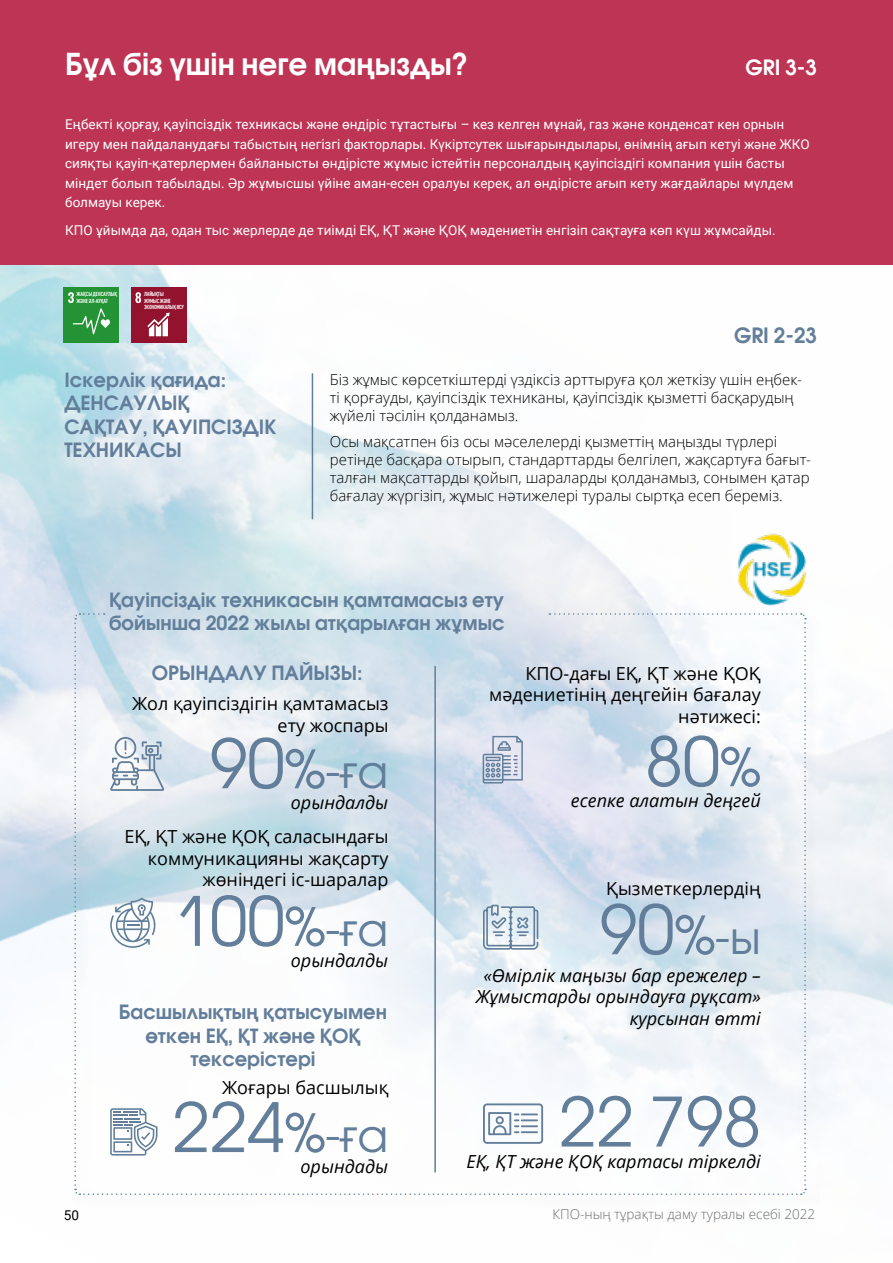
<style>
.page{position:relative;width:893px;height:1263px;background:#fff}
.page>*{position:absolute;margin:0;border:0;box-sizing:border-box;transform-origin:0 0}
.t1{font:67.5px "DS Avant Garde";color:#627e9a}
.t2{font:45px "DS Avant Garde";color:#627e9a}
.t3{font:600 30px "DS Avant Garde";color:#fff}
.t4{font:600 21px "DS Avant Garde";color:#627e9a}
.t5{font:600 21px "DS Avant Garde";color:#fff}
.t6{font:600 19.5px/23.4px "DS Avant Garde";color:#627e9a}
.t7{font:18px/21.6px "Open Sans";color:#000;text-align:right}
.t8{font:italic 18px/21.6px "Open Sans";color:#000;text-align:right}
.t9{font:300 15px/18px "Open Sans";color:#000}
.t10{font:13.5px/19.5px "Roboto";color:#fff}
.t11{font:300 13.5px "Open Sans";color:#6e6e6e}
.t12{font:13.5px "Roboto";color:#000}
.t13{font:700 condensed 5.7px/6.4px "DIN Pro";letter-spacing:-.04em;color:#fff}
.t14{font:700 condensed 5.7px/6.4px "DIN Pro";letter-spacing:-.02em;color:#fff}
.s1{font-size:67.5px}
.s2{font-size:52.5px}
.s3{font-size:45px}
</style>
<div class="page">
<img style="left:0;top:265px;width:893px;height:851px">
<div style="left:0;top:0;width:893px;height:265px;background:#be3455"></div>
<hr style="left:312px;top:373px;width:1px;height:146px;background:#627e9a">
<div style="left:64px;top:288px;width:55px;height:55px;background:#239335"></div>
<svg style="left:68px;top:292px;width:42px;height:42px"></svg>
<div style="left:131px;top:288px;width:55px;height:55px;background:#93122e"></div>
<svg style="left:135px;top:292px;width:6px;height:11px"></svg>
<svg style="left:147px;top:313px;width:23px;height:23px"></svg>
<div style="left:72px;top:611px;width:747px;height:597px;background:#000;opacity:.4"></div>
<svg style="left:74px;top:612px;width:733px;height:584px"></svg>
<img style="left:736px;top:533px;width:71px;height:72px;border-radius:36px">
<h3 class="t3" style="left:65px;top:47px;width:405px">Бұл біз үшін неге маңызды?</h3>
<h3 class="t5" style="left:746px;top:56px;width:73px">GRI 3-3</h3>
<p class="t10" style="left:65px;top:114px;width:746px">Еңбекті қорғау, қауіпсіздік техникасы және өндіріс тұтастығы – кез келген мұнай, газ және конденсат кен орнын игеру мен пайдаланудағы табыстың негізгі факторлары. Күкіртсутек шығарындылары, өнімнің ағып кетуі және ЖКО сияқты қауіп-қатерлермен байланысты өндірісте жұмыс істейтін персоналдың қауіпсіздігі компания үшін басты міндет болып табылады. Әр жұмысшы үйіне аман-есен оралуы керек, ал өндірісте ағып кету жағдайлары мүлдем болмауы керек.</p>
<p class="t10" style="left:65px;top:220px;width:712px">КПО ұйымда да, одан тыс жерлерде де тиімді ЕҚ, ҚТ және ҚОҚ мәдениетін енгізіп сақтауға көп күш жұмсайды.</p>
<p class="t14" style="left:77px;top:291px;width:42px">ЖАҚСЫ ДЕНСАУЛЫҚ<br>ЖӘНЕ ӘЛ-АУҚАТ</p>
<p class="t13" style="left:144px;top:291px;width:41px">ЛАЙЫҚТЫ<br>ЖҰМЫС ЖӘНЕ<br>ЭКОНОМИКАЛЫҚ ӨСУ</p>
<h3 class="t4" style="left:734px;top:323px;width:84px">GRI 2-23</h3>
<h3 class="t6" style="left:64px;top:368px;width:214px">Iскерлік қағида:<br>ДЕНСАУЛЫҚ<br>САҚТАУ, ҚАУІПСІЗДІК<br>ТЕХНИКАСЫ</h3>
<p class="t9" style="left:330px;top:370px;width:474px">Біз жұмыс көрсеткіштерді үздіксіз арттыруға қол жеткізу үшін еңбек&shy;ті қорғауды, қауіпсіздік техниканы, қауіпсіздік қызметті басқарудың жүйелі тәсілін қолданамыз.</p>
<p class="t9" style="left:330px;top:432px;width:483px">Осы мақсатпен біз осы мәселелерді қызметтің маңызды түрлері ретінде басқара отырып, стандарттарды белгілеп, жақсартуға бағыт&shy;талған мақсаттарды қойып, шараларды қолданамыз, сонымен қатар бағалау жүргізіп, жұмыс нәтижелері туралы сыртқа есеп береміз.</p>
<h3 class="t6" style="left:109px;top:588px;width:397px">Қауіпсіздік техникасын қамтамасыз ету бойынша 2022 жылы атқарылған жұмыс</h3>
<h3 class="t6" style="left:152px;top:661px;width:212px">ОРЫНДАЛУ ПАЙЫЗЫ:</h3>
<h3 class="t7" style="left:132px;top:692px;width:258px">Жол қауіпсіздігін қамтамасыз ету жоспары</h3>
<h2 class="t2" style="left:210px;top:747px;width:180px"><span class="s1">90</span><span class="s2">%</span>-ға</h2>
<h3 class="t8" style="left:291px;top:791px;width:99px">орындалды</h3>
<h3 class="t7" style="left:124px;top:825px;width:266px">ЕҚ, ҚТ және ҚОҚ саласындағы коммуникацияны жақсарту жөніндегі іс-шаралар</h3>
<h1 class="t1" style="left:173px;top:884px;width:217px">100<span class="s2">%</span><span class="s3">-ға</span></h1>
<h3 class="t8" style="left:291px;top:949px;width:99px">орындалды</h3>
<h3 class="t6" style="left:119px;top:1001px;width:270px;text-align:center">Басшылықтың қатысуымен өткен ЕҚ, ҚТ және ҚОҚ тексерістері</h3>
<h3 class="t7" style="left:222px;top:1076px;width:168px">Жоғары басшылық</h3>
<h1 class="t1" style="left:173px;top:1090px;width:217px">224<span class="s2">%</span><span class="s3">-ға</span></h1>
<h3 class="t8" style="left:301px;top:1155px;width:89px">орындады</h3>
<h3 class="t7" style="left:489px;top:662px;width:273px">КПО-дағы ЕҚ, ҚТ және ҚОҚ мәдениетінің деңгейін бағалау нәтижесі:</h3>
<h1 class="t1" style="left:645px;top:724px;width:117px">80<span class="s2">%</span></h1>
<h3 class="t8" style="left:571px;top:789px;width:191px">есепке алатын деңгей</h3>
<h3 class="t7" style="left:606px;top:877px;width:156px">Қызметкерлердің</h3>
<h1 class="t1" style="left:600px;top:892px;width:162px">90<span class="s2">%</span><span class="s3">-ы</span></h1>
<h3 class="t8" style="left:476px;top:964px;width:286px">«Өмірлік маңызы бар ережелер –<br>Жұмыстарды орындауға рұқсат» курсынан өтті</h3>
<h1 class="t1" style="left:559px;top:1084px;width:203px">22 798</h1>
<h3 class="t8" style="left:467px;top:1150px;width:296px">ЕҚ, ҚТ және ҚОҚ картасы тіркелді</h3>
<p class="t12" style="left:64px;top:1205px;width:17px">50</p>
<p class="t11" style="left:552px;top:1205px;width:264px">КПО-ның тұрақты даму туралы есебі 2022</p>
</div>
